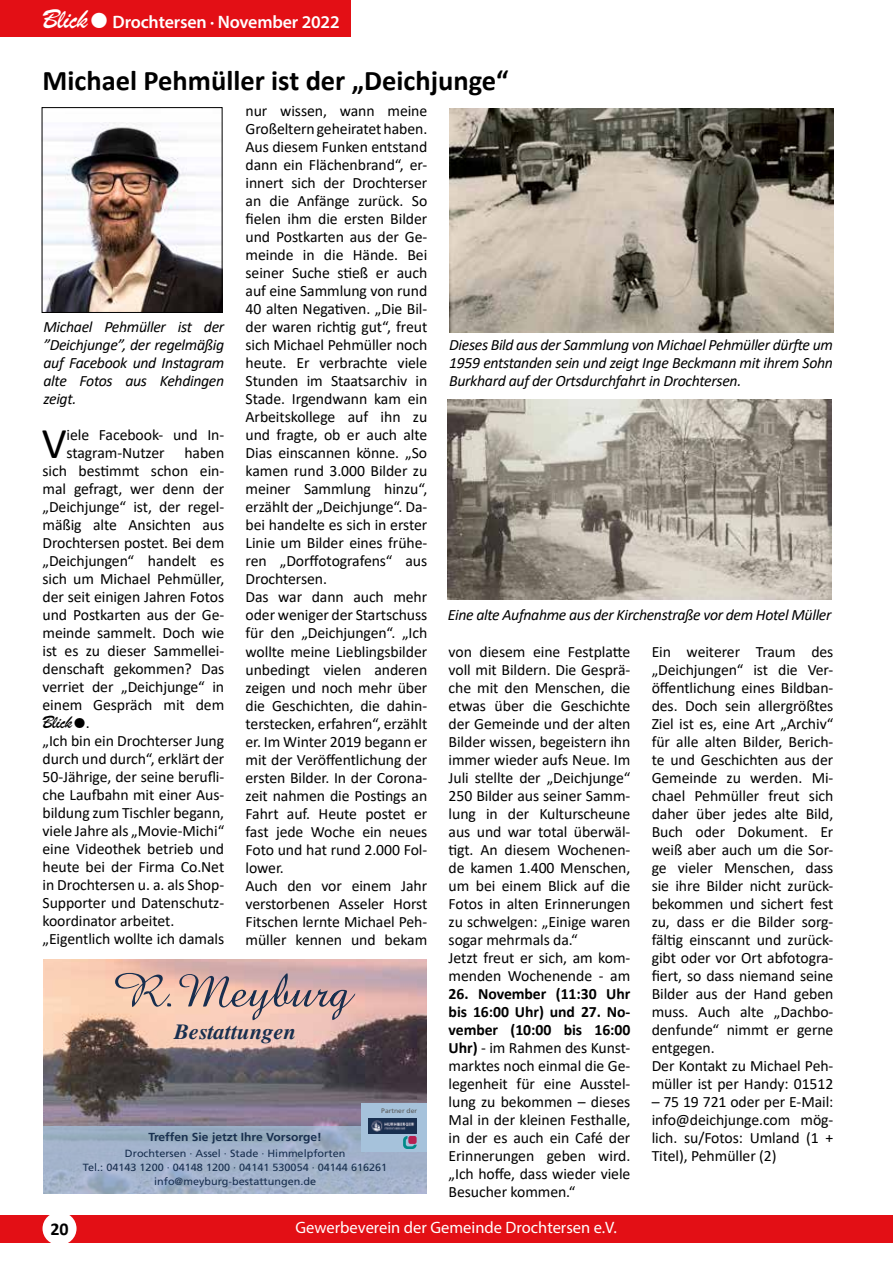
<style>
.page{position:relative;width:893px;height:1263px;background:#fff}
.page>*{position:absolute;margin:0;border:0;box-sizing:border-box;transform-origin:0 0}
.t1{font:44.1px "Calibri";color:#000}
.t2{font:700 28.5px "Calibri";color:#000}
.t3{font:italic 700 21.6px "Times";color:#182f4f;scale:1.04 1}
.t4{font:600 18px "Myriad Pro";letter-spacing:-.01em;color:#fff}
.t5{font:700 18px "Calibri";color:#000}
.t6{font:16.5px "Myriad Pro";color:#fff}
.t7{font:15.75px/18px "Calibri";letter-spacing:-.005em;color:#000}
.t8{font:italic 15.75px/18px "Calibri";letter-spacing:-.02em;color:#000;text-align:justify}
.t9{font:15.75px "Blickpunkt";color:#000}
.t10{font:700 11.55px "Frutiger";color:#182f4f;scale:1.04 1}
.t11{font:10.5px/14px "Frutiger";color:#182f4f;text-align:center;scale:1.04 1}
.t12{font:6.6px "Frutiger";color:#575756;scale:1.04 1}
.s1{font-family:"Blickpunkt";font-weight:400;font-size:24px}
.s2{font-family:"Calibri"}
.s3{font-weight:700}
</style>
<div class="page">
<img style="left:44px;top:122px;width:176px;height:189px">
<div style="left:42px;top:107px;width:180px;height:206px;border:1px solid #000"></div>
<img style="left:44px;top:960px;width:382px;height:167px">
<svg style="left:44px;top:1127px;width:382px;height:67px;background:#9fb0c8"></svg>
<div style="left:361px;top:1104px;width:65px;height:48px;background:#a6c2db"></div>
<svg style="left:115px;top:973px;width:240px;height:47px;background:#d0ada5"></svg>
<img style="left:368px;top:1118px;width:48px;height:15px">
<svg style="left:403px;top:1136px;width:14px;height:13px"></svg>
<img style="left:449px;top:108px;width:384px;height:224px">
<img style="left:448px;top:400px;width:384px;height:200px">
<div style="left:0;top:1215px;width:893px;height:28px;background:#e30f15"></div>
<div style="left:43px;top:1212px;width:34px;height:33px;background:#fff;border-radius:50%"></div>
<div style="left:0;top:0;width:351px;height:37px;background:#e30f15"></div>
<p class="t4" style="left:43px;top:11px;width:299px"><span class="s1">A</span> Drochtersen · November 2022</p>
<h2 class="t2" style="left:43px;top:60px;width:467px">Michael Pehmüller ist der „Deichjunge“</h2>
<p class="t8" style="left:43px;top:317px;width:182px">Michael Pehmüller ist der ”Deichjunge”, der regelmäßig auf Facebook und Instagram alte Fotos aus Kehdingen zeigt.</p>
<h1 class="t1" style="left:42px;top:413px;width:27px">V</h1>
<p class="t7" style="left:67px;top:426px;width:159px">iele Facebook- und In&shy;stagram-Nutzer</p>
<p class="t7" style="left:43px;top:444px;width:183px;text-align:justify;text-indent:142px">haben sich bestimmt schon ein&shy;mal gefragt, wer denn der „Deichjunge“ ist, der regel&shy;mäßig alte Ansichten aus Drochtersen postet. Bei dem „Deichjungen“ handelt es sich um Michael Pehmüller, der seit einigen Jahren Fotos und Postkarten aus der Ge&shy;meinde sammelt. Doch wie ist es zu dieser Sammellei&shy;denschaft gekommen? Das verriet der „Deichjunge“ in einem Gespräch mit dem</p>
<p class="t9" style="left:43px;top:716px;width:49px">A<span class="s2">.</span></p>
<p class="t7" style="left:43px;top:732px;width:183px">„Ich bin ein Drochterser Jung durch und durch“, erklärt der<br>50-Jährige, der seine berufli&shy;che Laufbahn mit einer Aus&shy;bildung zum Tischler begann, viele Jahre als „Movie-Michi“ eine Videothek betrieb und heute bei der Firma Co.Net in Drochtersen u. a. als Shop-<br>Supporter und Datenschutz&shy;koordinator arbeitet. „Eigentlich wollte ich damals</p>
<p class="t7" style="left:246px;top:102px;width:183px">nur wissen, wann meine<br>Großeltern geheiratet haben.<br>Aus diesem Funken entstand dann ein Flächenbrand“, er&shy;innert sich der Drochterser an die Anfänge zurück. So fielen ihm die ersten Bilder und Postkarten aus der Ge&shy;meinde in die Hände. Bei seiner Suche stieß er auch auf eine Sammlung von rund<br>40 alten Negativen. „Die Bil&shy;der waren richtig gut“, freut sich Michael Pehmüller noch heute. Er verbrachte viele<br>Stunden im Staatsarchiv in<br>Stade. Irgendwann kam ein<br>Arbeitskollege auf ihn zu und fragte, ob er auch alte<br>Dias einscannen könne. „So kamen rund 3.000 Bilder zu meiner Sammlung hinzu“, erzählt der „Deichjunge“. Da&shy;bei handelte es sich in erster<br>Linie um Bilder eines frühe&shy;ren „Dorffotografens“ aus<br>Drochtersen.<br>Das war dann auch mehr oder weniger der Startschuss für den „Deichjungen“. „Ich wollte meine Lieblingsbilder unbedingt vielen anderen zeigen und noch mehr über die Geschichten, die dahin&shy;terstecken, erfahren“, erzählt er. Im Winter 2019 begann er mit der Veröffentlichung der ersten Bilder. In der Corona&shy;zeit nahmen die Postings an<br>Fahrt auf. Heute postet er fast jede Woche ein neues<br>Foto und hat rund 2.000 Fol&shy;lower.<br>Auch den vor einem Jahr verstorbenen Asseler Horst<br>Fitschen lernte Michael Peh&shy;müller kennen und bekam</p>
<h3 class="t3" style="left:174px;top:1019px;width:119px">Bestattungen</h3>
<p class="t12" style="left:381px;top:1107px;width:36px">Partner der</p>
<p class="t10" style="left:148px;top:1130px;width:168px">Treffen Sie jetzt Ihre Vorsorge!</p>
<p class="t11" style="left:83px;top:1147px;width:294px">Drochtersen · Assel · Stade · Himmelpforten<br>Tel.: 04143 1200 · 04148 1200 · 04141 530054 · 04144 616261 info@meyburg-bestattungen.de</p>
<p class="t8" style="left:449px;top:335px;width:385px">Dieses Bild aus der Sammlung von Michael Pehmüller dürfte um 1959 entstanden sein und zeigt Inge Beckmann mit ihrem Sohn Burkhard auf der Ortsdurchfahrt in Drochtersen.</p>
<p class="t8" style="left:448px;top:605px;width:385px">Eine alte Aufnahme aus der Kirchenstraße vor dem Hotel Müller</p>
<p class="t7" style="left:449px;top:642px;width:183px">von diesem eine Festplatte voll mit Bildern. Die Gesprä&shy;che mit den Menschen, die etwas über die Geschichte der Gemeinde und der alten<br>Bilder wissen, begeistern ihn immer wieder aufs Neue. Im<br>Juli stellte der „Deichjunge“<br>250 Bilder aus seiner Samm&shy;lung in der Kulturscheune aus und war total überwäl&shy;tigt. An diesem Wochenen&shy;de kamen 1.400 Menschen, um bei einem Blick auf die<br>Fotos in alten Erinnerungen zu schwelgen: „Einige waren sogar mehrmals da.“<br>Jetzt freut er sich, am kom&shy;menden Wochenende - am</p>
<p class="t7" style="left:449px;top:984px;width:183px;text-align:justify"><span class="s3">26. November (11:30 Uhr bis 16:00 Uhr) und 27. No&shy;vember (10:00 bis 16:00<br>Uhr)</span> - im Rahmen des Kunst&shy;marktes noch einmal die Ge&shy;legenheit für eine Ausstel&shy;lung zu bekommen – dieses Mal in der kleinen Festhalle, in der es auch ein Café der Erinnerungen geben wird. „Ich hoffe, dass wieder viele Besucher kommen.“</p>
<p class="t7" style="left:652px;top:642px;width:183px">Ein weiterer Traum des „Deichjungen“ ist die Ver&shy;öffentlichung eines Bildban&shy;des. Doch sein allergrößtes<br>Ziel ist es, eine Art „Archiv“ für alle alten Bilder, Berich&shy;te und Geschichten aus der<br>Gemeinde zu werden. Mi&shy;chael Pehmüller freut sich daher über jedes alte Bild,<br>Buch oder Dokument. Er weiß aber auch um die Sor&shy;ge vieler Menschen, dass sie ihre Bilder nicht zurück&shy;bekommen und sichert fest zu, dass er die Bilder sorg&shy;fältig einscannt und zurück&shy;gibt oder vor Ort abfotogra&shy;fiert, so dass niemand seine<br>Bilder aus der Hand geben muss. Auch alte „Dachbo&shy;denfunde“ nimmt er gerne entgegen.<br>Der Kontakt zu Michael Peh&shy;müller ist per Handy: 01512</p>
<p class="t7" style="left:652px;top:1092px;width:183px;text-align:justify">– 75 19 721 oder per E-Mail: info@deichjunge.com mög&shy;lich. su/Fotos: Umland (1 + Titel), Pehmüller (2)</p>
<p class="t5" style="left:50px;top:1216px;width:20px">20</p>
<p class="t6" style="left:296px;top:1217px;width:323px">Gewerbeverein der Gemeinde Drochtersen e.V.</p>
</div>
